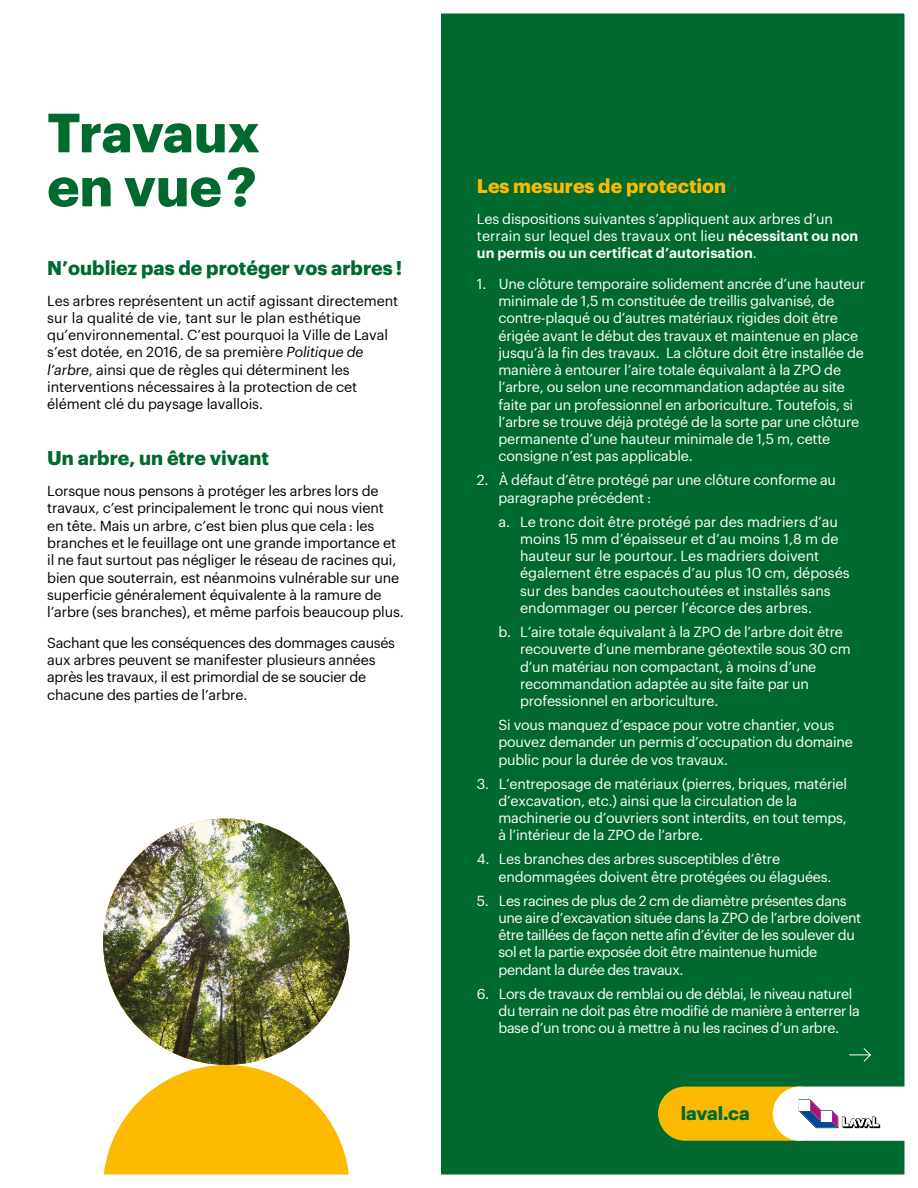
<style>
.page{position:relative;width:918px;height:1188px;background:#fff}
.page>*{position:absolute;margin:0;border:0;box-sizing:border-box;transform-origin:0 0}
.t1{font:700 54px/54px "Graphik";color:#00692f}
.t2{font:700 19.5px "Graphik";color:#00692f}
.t3{font:700 19.5px "Graphik";color:#fbba00}
.t4{font:700 18.45px "Graphik";color:#00692f}
.t5{font:14.25px/17.2px "Graphik";letter-spacing:-.015em;color:#fff}
.t6{font:14.25px/17.2px "Graphik";letter-spacing:-.01em;color:#000}
.s1{font-style:italic}
.s2{font-weight:600}
</style>
<div class="page">
<div style="left:441px;top:13px;width:465px;height:1161px;background:#00692f"></div>
<svg style="left:658px;top:1087px;width:245px;height:54px;background:#ecd07b"></svg>
<svg style="left:104px;top:1065px;width:245px;height:108px"></svg>
<img style="left:103px;top:818px;width:247px;height:247px;border-radius:123px">
<svg style="left:849px;top:1048px;width:22px;height:14px"></svg>
<h1 class="t1" style="left:47px;top:101px;width:214px">Travaux en vue ?</h1>
<h2 class="t2" style="left:47px;top:253px;width:357px">N’oubliez pas de protéger vos arbres !</h2>
<p class="t6" style="left:47px;top:291px;width:353px">Les arbres représentent un actif agissant directement sur la qualité de vie, tant sur le plan esthétique qu’environnemental. C’est pourquoi la Ville de Laval s’est dotée, en 2016, de sa première <span class="s1">Politique de l’arbre</span>, ainsi que de règles qui déterminent les interventions nécessaires à la protection de cet élément clé du paysage lavallois.</p>
<h2 class="t2" style="left:47px;top:443px;width:223px">Un arbre, un être vivant</h2>
<p class="t6" style="left:47px;top:481px;width:358px">Lorsque nous pensons à protéger les arbres lors de travaux, c’est principalement le tronc qui nous vient en tête. Mais un arbre, c’est bien plus que cela : les branches et le feuillage ont une grande importance et il ne faut surtout pas négliger le réseau de racines qui, bien que souterrain, est néanmoins vulnérable sur une superficie généralement équivalente à la ramure de l’arbre (ses branches), et même parfois beaucoup plus.</p>
<p class="t6" style="left:47px;top:633px;width:349px">Sachant que les conséquences des dommages causés aux arbres peuvent se manifester plusieurs années après les travaux, il est primordial de se soucier de chacune des parties de l’arbre.</p>
<h2 class="t3" style="left:477px;top:171px;width:251px">Les mesures de protection</h2>
<p class="t5" style="left:477px;top:209px;width:383px">Les dispositions suivantes s’appliquent aux arbres d’un terrain sur lequel des travaux ont lieu <span class="s2">nécessitant ou non un permis ou un certificat d’autorisation</span>.</p>
<p class="t5" style="left:499px;top:274px;width:368px;text-indent:-22px">1. Une clôture temporaire solidement ancrée d’une hauteur minimale de 1,5 m constituée de treillis galvanisé, de contre-plaqué ou d’autres matériaux rigides doit être érigée avant le début des travaux et maintenue en place jusqu’à la fin des travaux. La clôture doit être installée de manière à entourer l’aire totale équivalant à la ZPO de l’arbre, ou selon une recommandation adaptée au site faite par un professionnel en arboriculture. Toutefois, si l’arbre se trouve déjà protégé de la sorte par une clôture permanente d’une hauteur minimale de 1,5 m, cette consigne n’est pas applicable.</p>
<p class="t5" style="left:499px;top:471px;width:339px;text-indent:-22px">2. À défaut d’être protégé par une clôture conforme au paragraphe précédent :</p>
<p class="t5" style="left:520px;top:512px;width:331px;text-indent:-22px">a. Le tronc doit être protégé par des madriers d’au moins 15 mm d’épaisseur et d’au moins 1,8 m de hauteur sur le pourtour. Les madriers doivent également être espacés d’au plus 10 cm, déposés sur des bandes caoutchoutées et installés sans endommager ou percer l’écorce des arbres.</p>
<p class="t5" style="left:520px;top:622px;width:332px;text-indent:-22px">b. L’aire totale équivalant à la ZPO de l’arbre doit être recouverte d’une membrane géotextile sous 30 cm d’un matériau non compactant, à moins d’une recommandation adaptée au site faite par un professionnel en arboriculture.</p>
<p class="t5" style="left:499px;top:715px;width:356px">Si vous manquez d’espace pour votre chantier, vous pouvez demander un permis d’occupation du domaine public pour la durée de vos travaux.</p>
<p class="t5" style="left:499px;top:774px;width:350px;text-indent:-22px">3. L’entreposage de matériaux (pierres, briques, matériel d’excavation, etc.) ainsi que la circulation de la machinerie ou d’ouvriers sont interdits, en tout temps, à l’intérieur de la ZPO de l’arbre.</p>
<p class="t5" style="left:499px;top:849px;width:334px;text-indent:-22px">4. Les branches des arbres susceptibles d’être endommagées doivent être protégées ou élaguées.</p>
<p class="t5" style="left:499px;top:891px;width:364px;text-indent:-22px">5. Les racines de plus de 2 cm de diamètre présentes dans une aire d’excavation située dans la ZPO de l’arbre doivent être taillées de façon nette afin d’éviter de les soulever du sol et la partie exposée doit être maintenue humide pendant la durée des travaux.</p>
<p class="t5" style="left:499px;top:984px;width:363px;text-indent:-22px">6. Lors de travaux de remblai ou de déblai, le niveau naturel du terrain ne doit pas être modifié de manière à enterrer la base d’un tronc ou à mettre à nu les racines d’un arbre.</p>
<p class="t4" style="left:681px;top:1099px;width:70px">laval.ca</p>
</div>
